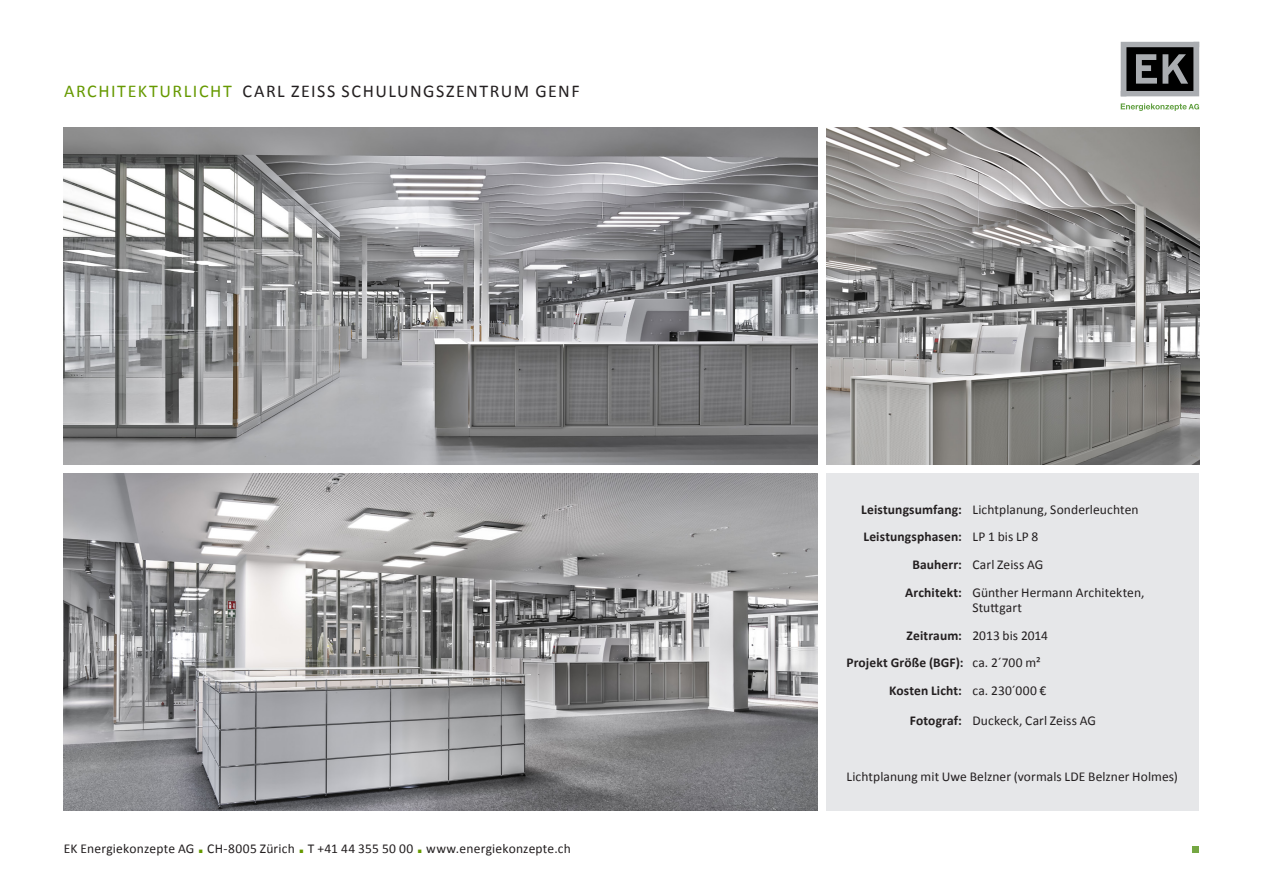
<style>
.page{position:relative;width:1263px;height:893px;background:#fff}
.page>*{position:absolute;margin:0;border:0;box-sizing:border-box;transform-origin:0 0}
.Titel_1{font:18px "Calibri";letter-spacing:.085em;color:#231f20}
.Fliesstext{font:13.5px/15px "Calibri";letter-spacing:.01em;color:#231f20}
.Fliesstext-2{font:700 13.5px "Calibri";letter-spacing:.01em;color:#231f20}
.s1{color:#690}
.s2{font-family:"Arial";font-weight:700;font-size:24px;color:#690}
.s3{font-weight:700}
.s4{font-weight:400}
</style>
<div class="page">
<svg style="left:1121px;top:103px;width:78px;height:8px"></svg>
<svg style="left:1121px;top:42px;width:78px;height:54px;background:#545557"></svg>
<div style="left:1192px;top:846px;width:7px;height:7px;background:#75a743"></div>
<img style="left:826px;top:128px;width:373px;height:337px">
<img style="left:64px;top:128px;width:754px;height:337px">
<img style="left:64px;top:473px;width:754px;height:338px">
<div style="left:826px;top:473px;width:373px;height:338px;background:#e6e7e9"></div>
<p class="Titel_1" style="left:64px;top:79px;width:517px"><span class="s1">ARCHITEKTURLICHT</span> CARL ZEISS SCHULUNGSZENTRUM GENF</p>
<p class="Fliesstext" style="left:64px;top:841px;width:509px">EK Energiekonzepte AG <span class="s2">.</span> CH-8005 Zürich <span class="s2">.</span> T +41 44 355 50 00 <span class="s2">.</span> www.energiekonzepte.ch</p>
<p class="Fliesstext" style="left:861px;top:502px;width:279px"><span class="s3">Leistungsumfang:</span> Lichtplanung, Sonderleuchten</p>
<p class="Fliesstext-2" style="left:863px;top:528px;width:176px">Leistungsphasen: <span class="s4">LP 1 bis LP 8</span></p>
<p class="Fliesstext" style="left:912px;top:557px;width:132px"><span class="s3">Bauherr:</span> Carl Zeiss AG</p>
<p class="Fliesstext" style="left:972px;top:585px;width:174px;text-indent:-67px"><span class="s3">Architekt:</span> Günther Hermann Architekten,<br>Stuttgart</p>
<p class="Fliesstext" style="left:906px;top:628px;width:143px"><span class="s3">Zeitraum:</span> 2013 bis 2014</p>
<p class="Fliesstext-2" style="left:846px;top:654px;width:196px">Projekt Größe (BGF): <span class="s4">ca. 2´700 m²</span></p>
<p class="Fliesstext-2" style="left:889px;top:682px;width:159px">Kosten Licht: <span class="s4">ca. 230´000 €</span></p>
<p class="Fliesstext" style="left:910px;top:713px;width:188px"><span class="s3">Fotograf:</span> Duckeck, Carl Zeiss AG</p>
<p class="Fliesstext" style="left:846px;top:769px;width:333px">Lichtplanung mit Uwe Belzner (vormals LDE Belzner Holmes)</p>
</div>
